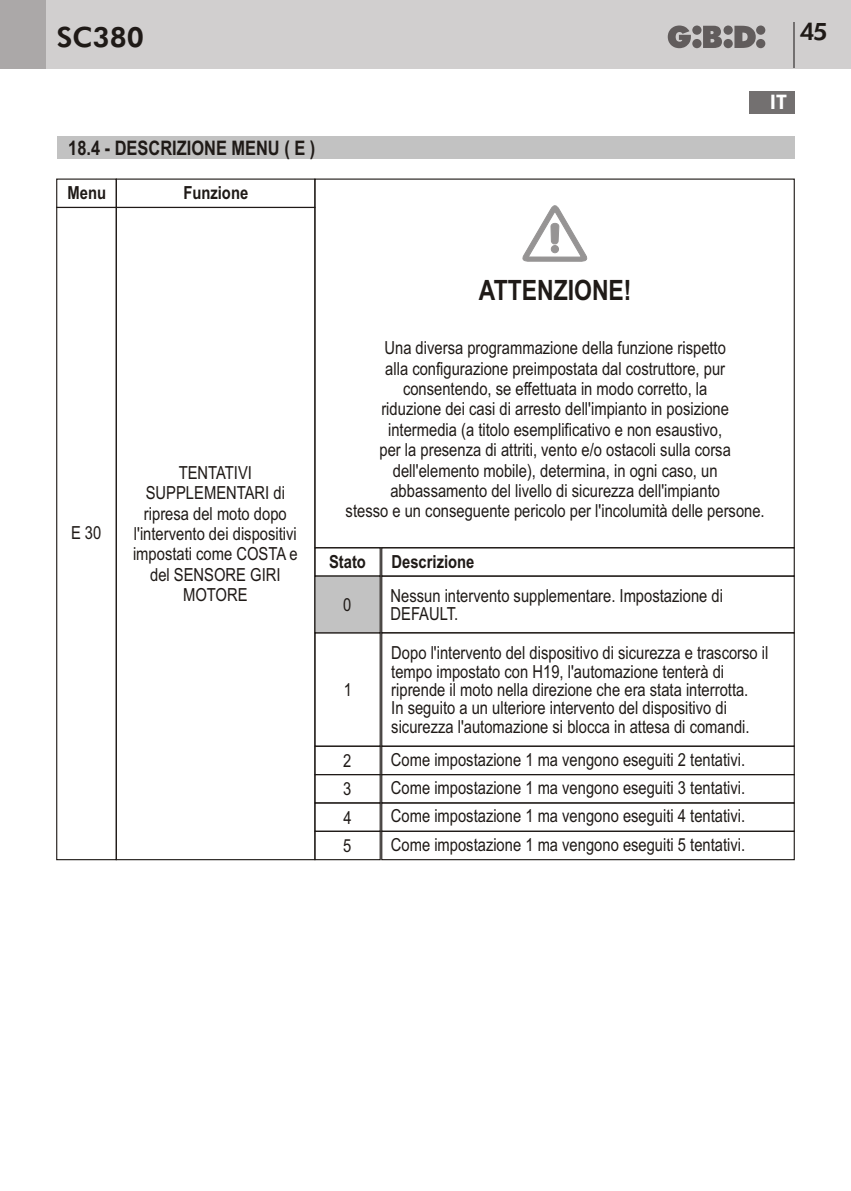
<style>
.page{position:relative;width:851px;height:1191px;background:#fff}
.page>*{position:absolute;margin:0;border:0;box-sizing:border-box;transform-origin:0 0}
.t1{font:700 28px "Arial Narrow";color:#1f1a17}
.t2{font:800 28px "Futura BT";color:#1f1a17}
.t3{font:800 24px "Futura BT";color:#1f1a17}
.t4{font:700 20px "Arial Narrow";color:#1f1a17}
.t5{font:800 20px "Futura BT";color:#fff}
.t6{font:18px/20.4px "Arial Narrow";color:#1f1a17}
.t7{font:700 18px "Arial Narrow";color:#1f1a17}
</style>
<div class="page">
<div style="left:0;top:0;width:850px;height:68px;background:#d1cfcf"></div>
<div style="left:0;top:0;width:45px;height:68px;background:#aba8a8"></div>
<svg style="left:667px;top:26px;width:98px;height:22px"></svg>
<hr style="left:793px;top:23px;width:2px;height:45px;background:#737070">
<div style="left:748px;top:91px;width:46px;height:22px;background:#737070"></div>
<div style="left:314px;top:745px;width:66px;height:30px;border:1px solid #1f1a17"></div>
<div style="left:314px;top:774px;width:66px;height:29px;border:1px solid #1f1a17"></div>
<div style="left:314px;top:802px;width:66px;height:30px;border:1px solid #1f1a17"></div>
<div style="left:314px;top:830px;width:66px;height:30px;border:1px solid #1f1a17"></div>
<div style="left:381px;top:745px;width:413px;height:30px;border:1px solid #1f1a17"></div>
<div style="left:381px;top:774px;width:413px;height:29px;border:1px solid #1f1a17"></div>
<div style="left:381px;top:802px;width:413px;height:30px;border:1px solid #1f1a17"></div>
<div style="left:381px;top:830px;width:413px;height:30px;border:1px solid #1f1a17"></div>
<div style="left:56px;top:178px;width:61px;height:30px;border:1px solid #1f1a17"></div>
<div style="left:56px;top:207px;width:61px;height:653px;border:1px solid #1f1a17"></div>
<div style="left:314px;top:547px;width:66px;height:29px;border:1px solid #1f1a17"></div>
<svg style="left:314px;top:575px;width:67px;height:59px;background:#b5b4b4"></svg>
<div style="left:381px;top:547px;width:413px;height:29px;border:1px solid #1f1a17"></div>
<div style="left:57px;top:136px;width:737px;height:23px;background:#c2c2c2"></div>
<svg style="left:522px;top:205px;width:66px;height:57px"></svg>
<div style="left:381px;top:575px;width:413px;height:58px;border:1px solid #1f1a17"></div>
<h1 class="t2" style="left:57px;top:26px;width:89px">SC380</h1>
<h2 class="t3" style="left:799px;top:22px;width:29px">45</h2>
<p class="t4" style="left:68px;top:140px;width:248px">18.4 - DESCRIZIONE MENU ( E )</p>
<p class="t7" style="left:68px;top:185px;width:40px">Menu</p>
<p class="t7" style="left:183px;top:185px;width:66px">Funzione</p>
<p class="t5" style="left:769px;top:94px;width:19px">IT</p>
<p class="t6" style="left:71px;top:524px;width:32px">E 30</p>
<p class="t6" style="left:133px;top:464px;width:166px;text-align:center">TENTATIVI<br>SUPPLEMENTARI di ripresa del moto dopo l'intervento dei dispositivi impostati come COSTA e del SENSORE GIRI<br>MOTORE</p>
<h1 class="t1" style="left:479px;top:279px;width:154px">ATTENZIONE!</h1>
<p class="t6" style="left:345px;top:339px;width:420px;text-align:center">Una diversa programmazione della funzione rispetto<br>alla configurazione preimpostata dal costruttore, pur consentendo, se effettuata in modo corretto, la<br>riduzione dei casi di arresto dell'impianto in posizione intermedia (a titolo esemplificativo e non esaustivo,<br>per la presenza di attriti, vento e/o ostacoli sulla corsa dell'elemento mobile), determina, in ogni caso, un abbassamento del livello di sicurezza dell'impianto<br>stesso e un conseguente pericolo per l'incolumità delle persone.</p>
<p class="t7" style="left:329px;top:554px;width:38px">Stato</p>
<p class="t7" style="left:391px;top:554px;width:84px">Descrizione</p>
<p class="t6" style="left:343px;top:596px;width:10px">0</p>
<p class="t6" style="left:343px;top:681px;width:10px">1</p>
<p class="t6" style="left:390px;top:587px;width:334px;line-height:18.4px">Nessun intervento supplementare. Impostazione di<br>DEFAULT.</p>
<p class="t6" style="left:391px;top:645px;width:378px;line-height:18.4px">Dopo l'intervento del dispositivo di sicurezza e trascorso il tempo impostato con H19, l'automazione tenterà di riprende il moto nella direzione che era stata interrotta.<br>In seguito a un ulteriore intervento del dispositivo di sicurezza l'automazione si blocca in attesa di comandi.</p>
<p class="t6" style="left:343px;top:752px;width:10px">2</p>
<p class="t6" style="left:391px;top:750px;width:356px">Come impostazione 1 ma vengono eseguiti 2 tentativi.</p>
<p class="t6" style="left:343px;top:780px;width:10px">3</p>
<p class="t6" style="left:391px;top:779px;width:356px">Come impostazione 1 ma vengono eseguiti 3 tentativi.</p>
<p class="t6" style="left:343px;top:809px;width:10px">4</p>
<p class="t6" style="left:391px;top:807px;width:356px">Come impostazione 1 ma vengono eseguiti 4 tentativi.</p>
<p class="t6" style="left:343px;top:837px;width:10px">5</p>
<p class="t6" style="left:391px;top:835px;width:356px">Come impostazione 1 ma vengono eseguiti 5 tentativi.</p>
</div>
